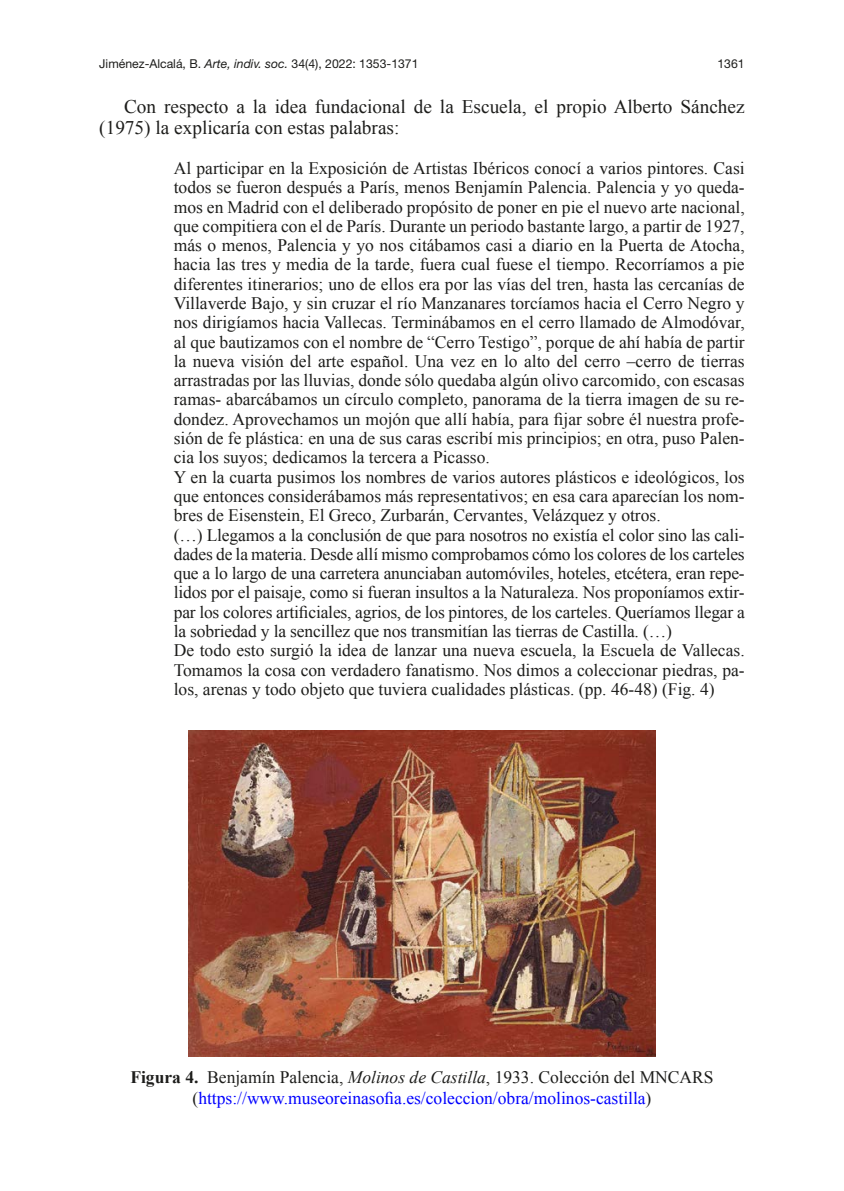
<style>
.page{position:relative;width:844px;height:1191px;background:#fff}
.page>*{position:absolute;margin:0;border:0;box-sizing:border-box;transform-origin:0 0}
._01_Texto_General{font:19.25px/21px "Times New Roman";color:#1d1d1b}
._01-2_Texto_citas{font:17.5px/19.2px "Times New Roman";color:#1d1d1b;text-align:justify}
._08_Pie_de_figuras{font:17.5px/21px "Times New Roman";color:#00f;text-align:center}
.t1{font:12.25px "Helvetica Neue LT Std";color:#1d1d1b}
.s1{font-style:italic}
.s2{font-weight:700;color:#1d1d1b}
.s3{color:#1d1d1b}
.s4{font-style:italic;color:#1d1d1b}
</style>
<div class="page">
<img style="left:189px;top:730px;width:466px;height:326px">
<p class="t1" style="left:99px;top:57px;width:321px">Jiménez-Alcalá, B. <span class="s1">Arte, indiv. soc.</span> 34(4), 2022: 1353-1371</p>
<p class="t1" style="left:717px;top:57px;width:29px">1361</p>
<p class="_01_Texto_General" style="left:99px;top:95px;width:646px;text-indent:25px">Con respecto a la idea fundacional de la Escuela, el propio Alberto Sánchez (1975) la explicaría con estas palabras:</p>
<p class="_01-2_Texto_citas" style="left:174px;top:158px;width:572px">Al participar en la Exposición de Artistas Ibéricos conocí a varios pintores. Casi todos se fueron después a París, menos Benjamín Palencia. Palencia y yo queda&shy;mos en Madrid con el deliberado propósito de poner en pie el nuevo arte nacional, que compitiera con el de París. Durante un periodo bastante largo, a partir de 1927, más o menos, Palencia y yo nos citábamos casi a diario en la Puerta de Atocha, hacia las tres y media de la tarde, fuera cual fuese el tiempo. Recorríamos a pie diferentes itinerarios; uno de ellos era por las vías del tren, hasta las cercanías de Villaverde Bajo, y sin cruzar el río Manzanares torcíamos hacia el Cerro Negro y nos dirigíamos hacia Vallecas. Terminábamos en el cerro llamado de Almodóvar, al que bautizamos con el nombre de “Cerro Testigo”, porque de ahí había de partir la nueva visión del arte español. Una vez en lo alto del cerro –cerro de tierras arrastradas por las lluvias, donde sólo quedaba algún olivo carcomido, con escasas ramas- abarcábamos un círculo completo, panorama de la tierra imagen de su re&shy;dondez. Aprovechamos un mojón que allí había, para fijar sobre él nuestra profe&shy;sión de fe plástica: en una de sus caras escribí mis principios; en otra, puso Palen&shy;cia los suyos; dedicamos la tercera a Picasso.</p>
<p class="_01-2_Texto_citas" style="left:174px;top:467px;width:572px">Y en la cuarta pusimos los nombres de varios autores plásticos e ideológicos, los que entonces considerábamos más representativos; en esa cara aparecían los nom&shy;bres de Eisenstein, El Greco, Zurbarán, Cervantes, Velázquez y otros.</p>
<p class="_01-2_Texto_citas" style="left:174px;top:525px;width:572px">(…) Llegamos a la conclusión de que para nosotros no existía el color sino las cali&shy;dades de la materia. Desde allí mismo comprobamos cómo los colores de los carteles que a lo largo de una carretera anunciaban automóviles, hoteles, etcétera, eran repe&shy;lidos por el paisaje, como si fueran insultos a la Naturaleza. Nos proponíamos extir&shy;par los colores artificiales, agrios, de los pintores, de los carteles. Queríamos llegar a la sobriedad y la sencillez que nos transmitían las tierras de Castilla. (…)</p>
<p class="_01-2_Texto_citas" style="left:174px;top:640px;width:572px">De todo esto surgió la idea de lanzar una nueva escuela, la Escuela de Vallecas.<br>Tomamos la cosa con verdadero fanatismo. Nos dimos a coleccionar piedras, pa&shy;los, arenas y todo objeto que tuviera cualidades plásticas. (pp. 46-48) (Fig. 4)</p>
<p class="_08_Pie_de_figuras" style="left:130px;top:1066px;width:584px"><span class="s2">Figura 4.</span> <span class="s3">Benjamín Palencia,</span> <span class="s4">Molinos de Castilla</span><span class="s3">, 1933. Colección del MNCARS (</span>https://www.museoreinasofia.es/coleccion/obra/molinos-castilla<span class="s3">)</span></p>
</div>
